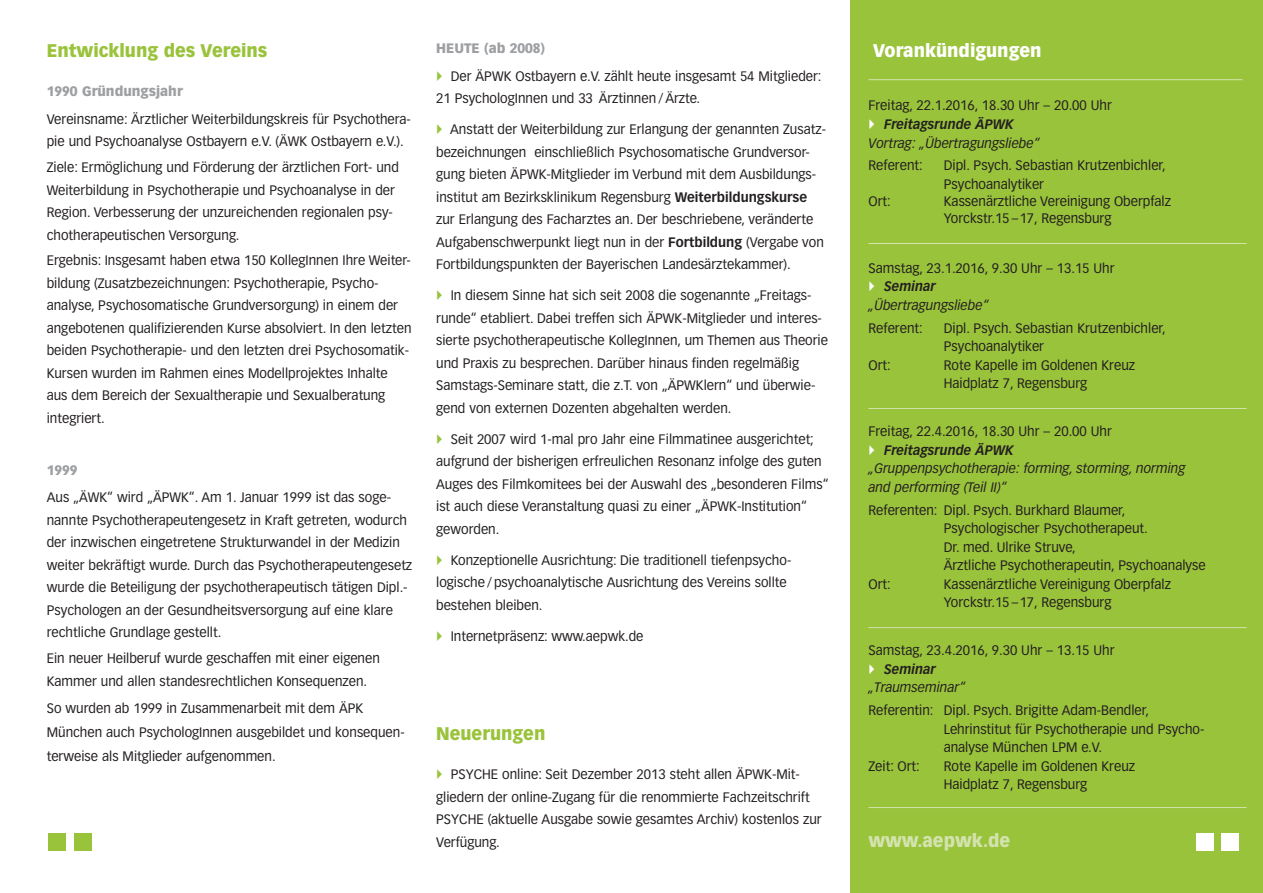
<style>
.page{position:relative;width:1263px;height:893px;background:#fff}
.page>*{position:absolute;margin:0;border:0;box-sizing:border-box;transform-origin:0 0}
.t1{font:900 18px "Vectora LH";color:#9ac33c;scale:.95 1}
.t2{font:900 18px "Vectora LH";color:#fff;scale:.95 1}
.t3{font:900 18px "Vectora LH";color:#d3e3ad;scale:.95 1}
.t4{font:13.5px/22.5px "Vectora LH";color:#231f20}
.t5{font:italic 13.5px "Vectora LH";color:#231f20}
.t6{font:italic 700 13.5px "Vectora LH";color:#231f20;scale:.95 1}
.s1{font-weight:900;color:#9d9fa2}
.s2{font-weight:700}
</style>
<div class="page">
<div style="left:850px;top:0;width:413px;height:893px;background:#9ac33c"></div>
<div style="left:49px;top:833px;width:17px;height:17px;background:#9ac33c"></div>
<div style="left:74px;top:833px;width:17px;height:17px;background:#9ac33c"></div>
<div style="left:1196px;top:833px;width:18px;height:17px;background:#fff"></div>
<div style="left:1221px;top:833px;width:18px;height:17px;background:#fff"></div>
<hr style="left:868px;top:79px;width:374px;height:1px;background:#d3e3ad">
<hr style="left:868px;top:243px;width:378px;height:1px;background:#d3e3ad">
<hr style="left:868px;top:408px;width:378px;height:1px;background:#d3e3ad">
<hr style="left:868px;top:627px;width:378px;height:1px;background:#d3e3ad">
<hr style="left:868px;top:807px;width:378px;height:1px;background:#d3e3ad">
<p class="t1" style="left:47px;top:42px;width:234px">Entwicklung des Vereins</p>
<p class="t4" style="left:47px;top:78px;width:366px;line-height:27.6px"><span class="s1">1990 Gründungsjahr<br></span>Vereinsname: Ärztlicher Weiterbildungskreis für Psychothera-</p>
<p class="t4" style="left:47px;top:129px;width:359px;line-height:26px">pie und Psychoanalyse Ostbayern e.V. (ÄWK Ostbayern e.V.).<br>Ziele: Ermöglichung und Förderung der ärztlichen Fort- und</p>
<p class="t4" style="left:47px;top:179px;width:350px">Weiterbildung in Psychotherapie und Psychoanalyse in der<br>Region. Verbesserung der unzureichenden regionalen psy&shy;chotherapeutischen Versorgung.</p>
<p class="t4" style="left:47px;top:250px;width:366px">Ergebnis: Insgesamt haben etwa 150 KollegInnen Ihre Weiter&shy;bildung (Zusatzbezeichnungen: Psychotherapie, Psycho&shy;analyse, Psychosomatische Grundversorgung) in einem der angebotenen qualifizierenden Kurse absolviert. In den letzten beiden Psychotherapie- und den letzten drei Psychosomatik-Kursen wurden im Rahmen eines Modellprojektes Inhalte aus dem Bereich der Sexualtherapie und Sexualberatung integriert.</p>
<p class="t4" style="left:47px;top:457px;width:346px;line-height:27.6px"><span class="s1">1999<br></span>Aus „ÄWK“ wird „ÄPWK“. Am 1. Januar 1999 ist das soge-</p>
<p class="t4" style="left:47px;top:510px;width:367px">nannte Psychotherapeutengesetz in Kraft getreten, wodurch der inzwischen eingetretene Strukturwandel in der Medizin weiter bekräftigt wurde. Durch das Psychotherapeutengesetz wurde die Beteiligung der psychotherapeutisch tätigen Dipl.- Psychologen an der Gesundheitsversorgung auf eine klare rechtliche Grundlage gestellt.</p>
<p class="t4" style="left:47px;top:648px;width:335px">Ein neuer Heilberuf wurde geschaffen mit einer eigenen<br>Kammer und allen standesrechtlichen Konsequenzen.</p>
<p class="t4" style="left:47px;top:697px;width:359px;line-height:24px">So wurden ab 1999 in Zusammenarbeit mit dem ÄPK<br>München auch PsychologInnen ausgebildet und konsequen&shy;terweise als Mitglieder aufgenommen.</p>
<p class="t4" style="left:451px;top:35px;width:372px;line-height:27.6px;text-indent:-15px"><span class="s1">HEUTE (ab 2008)<br></span>Der ÄPWK Ostbayern e.V. zählt heute insgesamt 54 Mitglieder:</p>
<p class="t4" style="left:436px;top:88px;width:266px">21 PsychologInnen und 33 Ärztinnen / Ärzte.</p>
<p class="t4" style="left:436px;top:119px;width:391px;text-indent:14px">Anstatt der Weiterbildung zur Erlangung der genannten Zusatz&shy;bezeichnungen einschließlich Psychosomatische Grundversor&shy;gung bieten ÄPWK-Mitglieder im Verbund mit dem Ausbildungs&shy;institut am Bezirksklinikum Regensburg <span class="s2">Weiterbildungskurse </span>zur Erlangung des Facharztes an. Der beschriebene, veränderte Aufgabenschwerpunkt liegt nun in der <span class="s2">Fortbildung</span> (Vergabe von Fortbildungspunkten der Bayerischen Landesärztekammer).</p>
<p class="t4" style="left:436px;top:285px;width:393px;text-indent:15px">In diesem Sinne hat sich seit 2008 die sogenannte „Freitags&shy;runde“ etabliert. Dabei treffen sich ÄPWK-Mitglieder und interes&shy;sierte psychotherapeutische KollegInnen, um Themen aus Theorie und Praxis zu besprechen. Darüber hinaus finden regelmäßig Samstags-Seminare statt, die z.T. von „ÄPWKlern“ und überwie&shy;gend von externen Dozenten abgehalten werden.</p>
<p class="t4" style="left:436px;top:428px;width:394px;text-indent:15px">Seit 2007 wird 1-mal pro Jahr eine Filmmatinee ausgerichtet; aufgrund der bisherigen erfreulichen Resonanz infolge des guten Auges des Filmkomitees bei der Auswahl des „besonderen Films“ ist auch diese Veranstaltung quasi zu einer „ÄPWK-Institution“ geworden.</p>
<p class="t4" style="left:436px;top:549px;width:357px;text-indent:15px">Konzeptionelle Ausrichtung: Die traditionell tiefenpsycho&shy;logische / psychoanalytische Ausrichtung des Vereins sollte bestehen bleiben.</p>
<p class="t4" style="left:451px;top:625px;width:194px">Internetpräsenz: www.aepwk.de</p>
<p class="t1" style="left:436px;top:725px;width:116px">Neuerungen</p>
<p class="t4" style="left:436px;top:764px;width:387px;text-indent:15px">PSYCHE online: Seit Dezember 2013 steht allen ÄPWK-Mit&shy;gliedern der online-Zugang für die renommierte Fachzeitschrift PSYCHE (aktuelle Ausgabe sowie gesamtes Archiv) kostenlos zur Verfügung.</p>
<p class="t2" style="left:873px;top:42px;width:179px">Vorankündigungen</p>
<p class="t4" style="left:868px;top:95px;width:245px">Freitag, 22.1.2016, 18.30 Uhr – 20.00 Uhr</p>
<p class="t6" style="left:884px;top:118px;width:138px">Freitagsrunde ÄPWK</p>
<p class="t5" style="left:868px;top:137px;width:173px">Vortrag: „Übertragungsliebe“</p>
<p class="t4" style="left:868px;top:155px;width:56px">Referent:</p>
<p class="t4" style="left:944px;top:157px;width:224px;line-height:18.6px">Dipl. Psych. Sebastian Krutzenbichler,<br>Psychoanalytiker</p>
<p class="t4" style="left:868px;top:191px;width:24px">Ort:</p>
<p class="t4" style="left:944px;top:193px;width:229px;line-height:17.2px">Kassenärztliche Vereinigung Oberpfalz<br>Yorckstr.15 –17, Regensburg</p>
<p class="t4" style="left:868px;top:257px;width:248px">Samstag, 23.1.2016, 9.30 Uhr – 13.15 Uhr</p>
<p class="t6" style="left:884px;top:281px;width:56px">Seminar</p>
<p class="t5" style="left:868px;top:299px;width:121px">„Übertragungsliebe“</p>
<p class="t4" style="left:868px;top:317px;width:56px">Referent:</p>
<p class="t4" style="left:944px;top:319px;width:224px;line-height:18.6px">Dipl. Psych. Sebastian Krutzenbichler,<br>Psychoanalytiker</p>
<p class="t4" style="left:868px;top:354px;width:24px">Ort:</p>
<p class="t4" style="left:944px;top:356px;width:193px;line-height:18.6px">Rote Kapelle im Goldenen Kreuz<br>Haidplatz 7, Regensburg</p>
<p class="t4" style="left:868px;top:421px;width:245px">Freitag, 22.4.2016, 18.30 Uhr – 20.00 Uhr</p>
<p class="t6" style="left:884px;top:444px;width:138px">Freitagsrunde ÄPWK</p>
<p class="t5" style="left:868px;top:463px;width:318px">„Gruppenpsychotherapie: forming, storming, norming</p>
<p class="t5" style="left:868px;top:481px;width:139px">and performing (Teil II)“</p>
<p class="t4" style="left:868px;top:499px;width:258px">Referenten: Dipl. Psych. Burkhard Blaumer,</p>
<p class="t4" style="left:944px;top:518px;width:206px">Psychologischer Psychotherapeut.</p>
<p class="t4" style="left:944px;top:536px;width:134px">Dr. med. Ulrike Struve,</p>
<p class="t4" style="left:944px;top:555px;width:263px">Ärztliche Psychotherapeutin, Psychoanalyse</p>
<p class="t4" style="left:868px;top:574px;width:24px">Ort:</p>
<p class="t4" style="left:944px;top:575px;width:229px;line-height:18.6px">Kassenärztliche Vereinigung Oberpfalz<br>Yorckstr.15 –17, Regensburg</p>
<p class="t4" style="left:868px;top:640px;width:248px">Samstag, 23.4.2016, 9.30 Uhr – 13.15 Uhr</p>
<p class="t6" style="left:884px;top:663px;width:56px">Seminar</p>
<p class="t5" style="left:868px;top:682px;width:98px">„Traumseminar“</p>
<p class="t4" style="left:868px;top:700px;width:282px">Referentin: Dipl. Psych. Brigitte Adam-Bendler,</p>
<p class="t4" style="left:944px;top:718px;width:262px">Lehrinstitut für Psychotherapie und Psycho-</p>
<p class="t4" style="left:944px;top:737px;width:160px">analyse München LPM e.V.</p>
<p class="t4" style="left:868px;top:756px;width:53px">Zeit: Ort:</p>
<p class="t4" style="left:944px;top:758px;width:193px;line-height:18.6px">Rote Kapelle im Goldenen Kreuz<br>Haidplatz 7, Regensburg</p>
<p class="t3" style="left:868px;top:833px;width:151px">www.aepwk.de</p>
</div>
